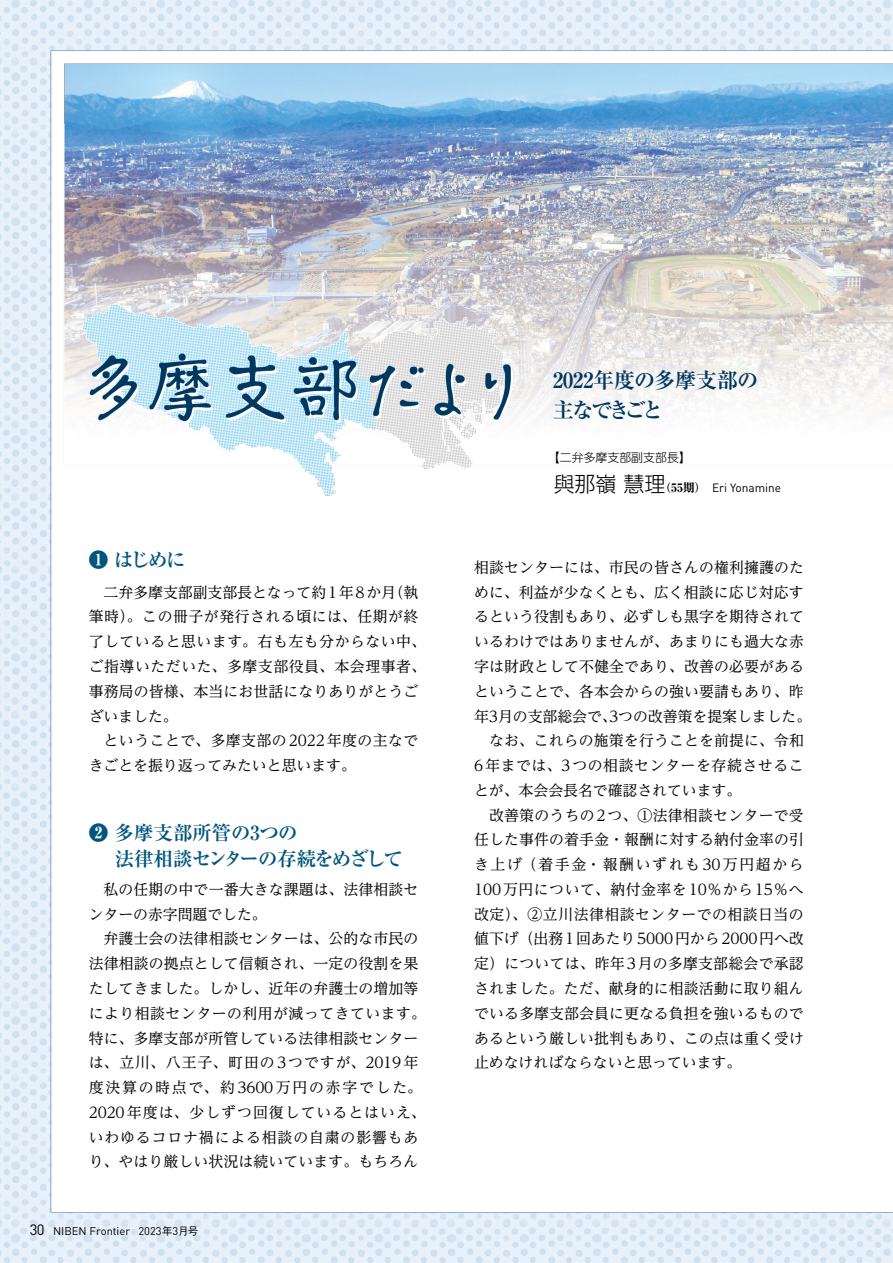
<style>
.page{position:relative;width:893px;height:1263px;background:#fff}
.page>*{position:absolute;margin:0;border:0;box-sizing:border-box;transform-origin:0 0}
.t1{font:700 21.3px/29.7px "Ryumin Pr 6 N";letter-spacing:-.035em;color:#00375f}
.t2{font:700 19.5px/26.5px "Ryumin Pr 6 N";letter-spacing:-.02em;color:#00557e}
.t3{font:700 19.5px "Ryumin Pr 6 N";letter-spacing:-.045em;color:#00557e}
.t4{font:14.85px/24.8px "UD Reimin Pr 6 N";letter-spacing:.01em;color:#000}
.t5{font:14.85px/24.8px "UD Reimin Pr 6 N";letter-spacing:.035em;color:#000}
.t6{font:14.85px "UD Reimin Pr 6 N";letter-spacing:.04em;color:#000}
.t7{font:14.85px "UD Reimin Pr 6 N";letter-spacing:.11em;color:#000}
.t8{font:11.85px "DIN";color:#000}
.t9{font:300 11.85px "UD Shin Go Pr 6 N";color:#000}
.t10{font:11.1px "DIN";color:#000}
.s1{font-size:14.85px}
.s2{font-family:"Gothic BBB Pr 6 N";font-weight:500;font-size:10.65px}
.s3{font-family:"UD Shin Go Pr 6 N";font-weight:300;font-size:21px}
.s4{font-family:"Ryumin Pr 6 N";font-weight:800;font-size:11.7px}
</style>
<div class="page">
<img style="left:0;top:0;width:893px;height:1263px">
<h2 class="t3" style="left:89px;top:544px;width:98px">❶ はじめに</h2>
<p class="t5" style="left:89px;top:579px;width:339px;text-indent:15px">二弁多摩支部副支部長となって約1年8か月（執筆時）。この冊子が発行される頃には、任期が終了していると思います。右も左も分からない中、ご指導いただいた、多摩支部役員、本会理事者、事務局の皆様、本当にお世話になりありがとうございました。</p>
<p class="t4" style="left:89px;top:728px;width:331px;text-indent:15px">ということで、多摩支部の2022年度の主なできごとを振り返ってみたいと思います。</p>
<h2 class="t2" style="left:115px;top:818px;width:290px;text-indent:-26px">❷ 多摩支部所管の3つの<br>法律相談センターの存続をめざして</h2>
<p class="t4" style="left:89px;top:876px;width:331px;text-indent:15px">私の任期の中で一番大きな課題は、法律相談センターの赤字問題でした。</p>
<p class="t4" style="left:89px;top:926px;width:339px;text-align:center">弁護士会の法律相談センターは、公的な市民の<br>法律相談の拠点として信頼され、一定の役割を果たしてきました。しかし、近年の弁護士の増加等により相談センターの利用が減ってきています。特に、多摩支部が所管している法律相談センターは、立川、八王子、町田の3つですが、2019年度決算の時点で、約3600万円の赤字でした。<br>2020年度は、少しずつ回復しているとはいえ、いわゆるコロナ禍による相談の自粛の影響もあり、やはり厳しい状況は続いています。もちろん</p>
<p class="t10" style="left:30px;top:1224px;width:170px"><span class="s1">30</span> NIBEN Frontier 2023<span class="s2">年</span>3<span class="s2">月号</span></p>
<h1 class="t1" style="left:553px;top:364px;width:207px">2022年度の多摩支部の主なできごと</h1>
<p class="t9" style="left:548px;top:448px;width:145px">【二弁多摩支部副支部長】</p>
<p class="t8" style="left:554px;top:480px;width:229px"><span class="s3">與那嶺 慧理</span><span class="s4">（55期）　</span>Eri Yonamine</p>
<p class="t4" style="left:474px;top:554px;width:331px">相談センターには、市民の皆さんの権利擁護のた</p>
<p class="t4" style="left:474px;top:579px;width:331px">めに、利益が少なくとも、広く相談に応じ対応す</p>
<p class="t4" style="left:474px;top:604px;width:331px">るという役割もあり、必ずしも黒字を期待されて</p>
<p class="t4" style="left:474px;top:629px;width:331px">いるわけではありませんが、あまりにも過大な赤</p>
<p class="t4" style="left:474px;top:653px;width:331px">字は財政として不健全であり、改善の必要がある</p>
<p class="t4" style="left:474px;top:678px;width:331px">ということで、各本会からの強い要請もあり、昨</p>
<p class="t4" style="left:474px;top:703px;width:339px">年3月の支部総会で、3つの改善策を提案しました。</p>
<p class="t4" style="left:489px;top:728px;width:316px">なお、これらの施策を行うことを前提に、令和</p>
<p class="t6" style="left:474px;top:753px;width:331px">6年までは、3つの相談センターを存続させるこ</p>
<p class="t4" style="left:474px;top:777px;width:269px">とが、本会会長名で確認されています。</p>
<p class="t4" style="left:489px;top:802px;width:316px">改善策のうちの2つ、①法律相談センターで受</p>
<p class="t4" style="left:474px;top:827px;width:331px">任した事件の着手金・報酬に対する納付金率の引</p>
<p class="t7" style="left:474px;top:852px;width:331px">き上げ（着手金・報酬いずれも30万円超から</p>
<p class="t5" style="left:474px;top:876px;width:331px">100万円について、納付金率を10％から15％へ</p>
<p class="t5" style="left:474px;top:901px;width:331px">改定）、②立川法律相談センターでの相談日当の</p>
<p class="t4" style="left:474px;top:926px;width:331px">値下げ（出務1回あたり5000円から2000円へ改</p>
<p class="t4" style="left:474px;top:951px;width:331px">定）については、昨年3月の多摩支部総会で承認</p>
<p class="t4" style="left:474px;top:975px;width:331px">されました。ただ、献身的に相談活動に取り組ん</p>
<p class="t4" style="left:474px;top:1000px;width:331px">でいる多摩支部会員に更なる負担を強いるもので</p>
<p class="t4" style="left:474px;top:1025px;width:331px">あるという厳しい批判もあり、この点は重く受け</p>
<p class="t4" style="left:474px;top:1050px;width:269px">止めなければならないと思っています。</p>
</div>
